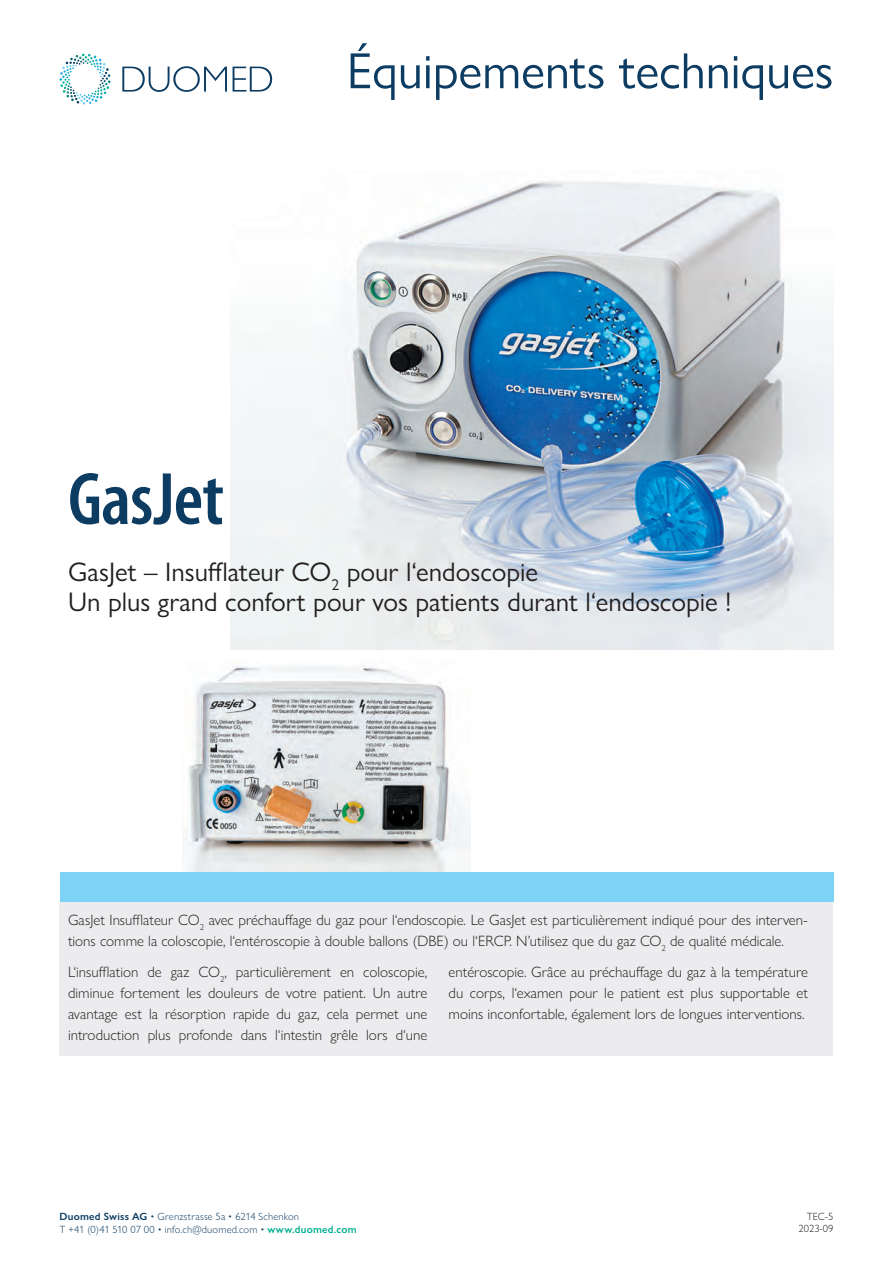
<style>
.page{position:relative;width:893px;height:1263px;background:#fff}
.page>*{position:absolute;margin:0;border:0;box-sizing:border-box;transform-origin:0 0}
.t1{font:600 condensed 75px "Myriad Pro";letter-spacing:-.01em;color:#0d3c63}
.t2{font:51px "Gill Sans Nova";letter-spacing:-.005em;color:#0d3c63}
.t3{font:27px/30px "Gill Sans Nova";color:#231f20}
.t4{font:300 15px/21px "Gill Sans Nova";color:#231f20;text-align:justify}
.t5{font:300 10.5px/13.2px "Gill Sans Nova";letter-spacing:.02em;color:#0d3c63}
.t6{font:300 10.5px/12.6px "Gill Sans Nova";color:#231f20;text-align:right}
.s1{font-weight:600}
.s2{font-weight:600;color:#01af8f}
</style>
<div class="page">
<svg style="left:60px;top:54px;width:51px;height:51px"></svg>
<svg style="left:122px;top:66px;width:150px;height:26px"></svg>
<img style="left:186px;top:665px;width:284px;height:207px">
<img style="left:231px;top:181px;width:602px;height:468px">
<div style="left:60px;top:901px;width:773px;height:155px;background:#ececee"></div>
<div style="left:60px;top:872px;width:773px;height:29px;background:#7cd3f6"></div>
<h2 class="t2" style="left:347px;top:40px;width:488px">Équipements techniques</h2>
<h1 class="t1" style="left:68px;top:453px;width:157px">GasJet</h1>
<h3 class="t3" style="left:68px;top:557px;width:665px">GasJet – Insufflateur CO<sub>2</sub> pour l‘endoscopie<br>Un plus grand confort pour vos patients durant l‘endoscopie !</h3>
<p class="t4" style="left:68px;top:909px;width:741px">GasJet Insufflateur CO<sub>2</sub> avec préchauffage du gaz pour l‘endoscopie. Le GasJet est particulièrement indiqué pour des interven&shy;tions comme la coloscopie, l‘entéroscopie à double ballons (DBE) ou l‘ERCP. N’utilisez que du gaz CO<sub>2</sub> de qualité médicale.</p>
<p class="t4" style="left:68px;top:961px;width:361px">L‘insufflation de gaz CO<sub>2</sub>, particulièrement en coloscopie, diminue fortement les douleurs de votre patient. Un autre avantage est la résorption rapide du gaz, cela permet une introduction plus profonde dans l‘intestin grêle lors d‘une</p>
<p class="t4" style="left:449px;top:961px;width:361px">entéroscopie. Grâce au préchauffage du gaz à la température du corps, l‘examen pour le patient est plus supportable et moins inconfortable, également lors de longues interventions.</p>
<p class="t5" style="left:60px;top:1209px;width:299px"><span class="s1">Duomed Swiss AG</span> • Grenzstrasse 5a • 6214 Schenkon<br>T +41 (0)41 510 07 00 • info.ch@duomed.com • <span class="s2">www.duomed.com</span></p>
<p class="t6" style="left:799px;top:1209px;width:36px">TEC-5<br>2023-09</p>
</div>
